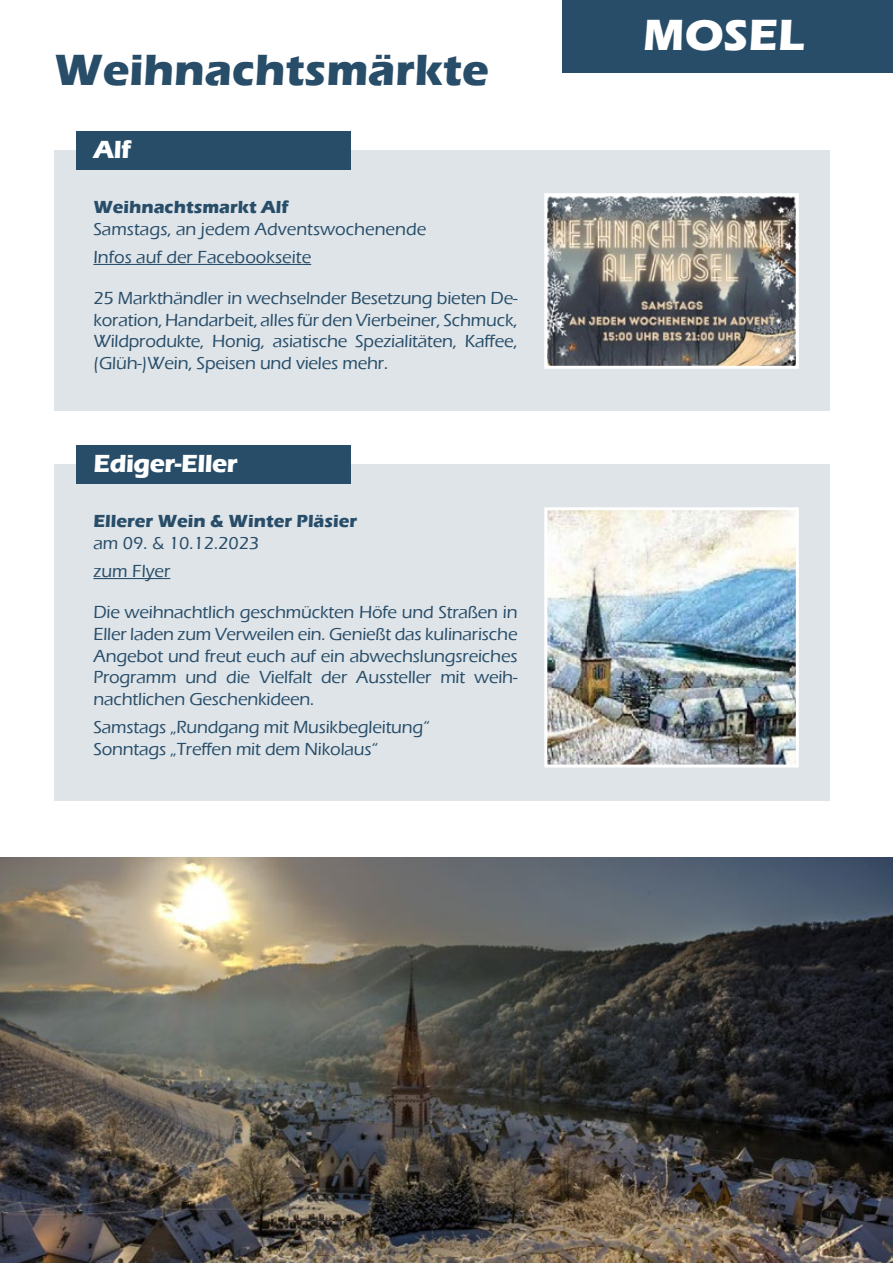
<style>
.page{position:relative;width:893px;height:1263px;background:#fff}
.page>*{position:absolute;margin:0;border:0;box-sizing:border-box;transform-origin:0 0}
.t1{font:700 45px "Eras ITC";color:#284d69}
.t2{font:700 45px "Eras ITC";color:#fff}
.t3{font:700 25.5px "Eras ITC";letter-spacing:-.02em;color:#fff}
.t4{font:500 18px/21.6px "Eras ITC";letter-spacing:-.01em;color:#284d69}
.t5{font:700 18px "Eras ITC";color:#284d69}
</style>
<div class="page">
<div style="left:563px;top:0;width:330px;height:72px;background:#284d69"></div>
<div style="left:54px;top:464px;width:775px;height:336px;background:#dee4e8"></div>
<div style="left:54px;top:150px;width:775px;height:261px;background:#dee4e8"></div>
<div style="left:76px;top:445px;width:274px;height:38px;background:#284d69"></div>
<div style="left:76px;top:131px;width:274px;height:38px;background:#284d69"></div>
<img style="left:548px;top:511px;width:247px;height:252px">
<div style="left:544px;top:507px;width:255px;height:260px;border:3px solid #fff"></div>
<img style="left:548px;top:197px;width:247px;height:168px">
<div style="left:544px;top:193px;width:255px;height:176px;border:3px solid #fff"></div>
<hr style="left:93px;top:578px;width:77px;height:1px;background:#284d69">
<hr style="left:93px;top:264px;width:218px;height:1px;background:#284d69">
<img style="left:0;top:857px;width:893px;height:406px">
<h1 class="t1" style="left:54px;top:44px;width:436px">Weihnachtsmärkte</h1>
<h2 class="t3" style="left:93px;top:135px;width:39px">Alf</h2>
<p class="t5" style="left:93px;top:197px;width:197px">Weihnachtsmarkt Alf</p>
<p class="t4" style="left:93px;top:215px;width:334px;line-height:28.5px">Samstags, an jedem Adventswochenende<br>Infos auf der Facebookseite</p>
<p class="t4" style="left:93px;top:288px;width:426px;text-align:justify">25 Markthändler in wechselnder Besetzung bieten De&shy;koration, Handarbeit, alles für den Vierbeiner, Schmuck, Wildprodukte, Honig, asiatische Spezialitäten, Kaffee, (Glüh-)Wein, Speisen und vieles mehr.</p>
<h2 class="t3" style="left:93px;top:449px;width:146px">Ediger-Eller</h2>
<p class="t5" style="left:93px;top:511px;width:265px">Ellerer Wein &amp; Winter Pläsier</p>
<p class="t4" style="left:93px;top:529px;width:167px;line-height:28.5px">am 09. &amp; 10.12.2023 zum Flyer</p>
<p class="t4" style="left:93px;top:602px;width:426px;text-align:justify">Die weihnachtlich geschmückten Höfe und Straßen in Eller laden zum Verweilen ein. Genießt das kulinarische Angebot und freut euch auf ein abwechslungsreiches Programm und die Vielfalt der Aussteller mit weih&shy;nachtlichen Geschenkideen.</p>
<p class="t4" style="left:93px;top:717px;width:338px">Samstags „Rundgang mit Musikbegleitung“<br>Sonntags „Treffen mit dem Nikolaus“</p>
<h1 class="t2" style="left:643px;top:9px;width:163px">MOSEL</h1>
</div>
